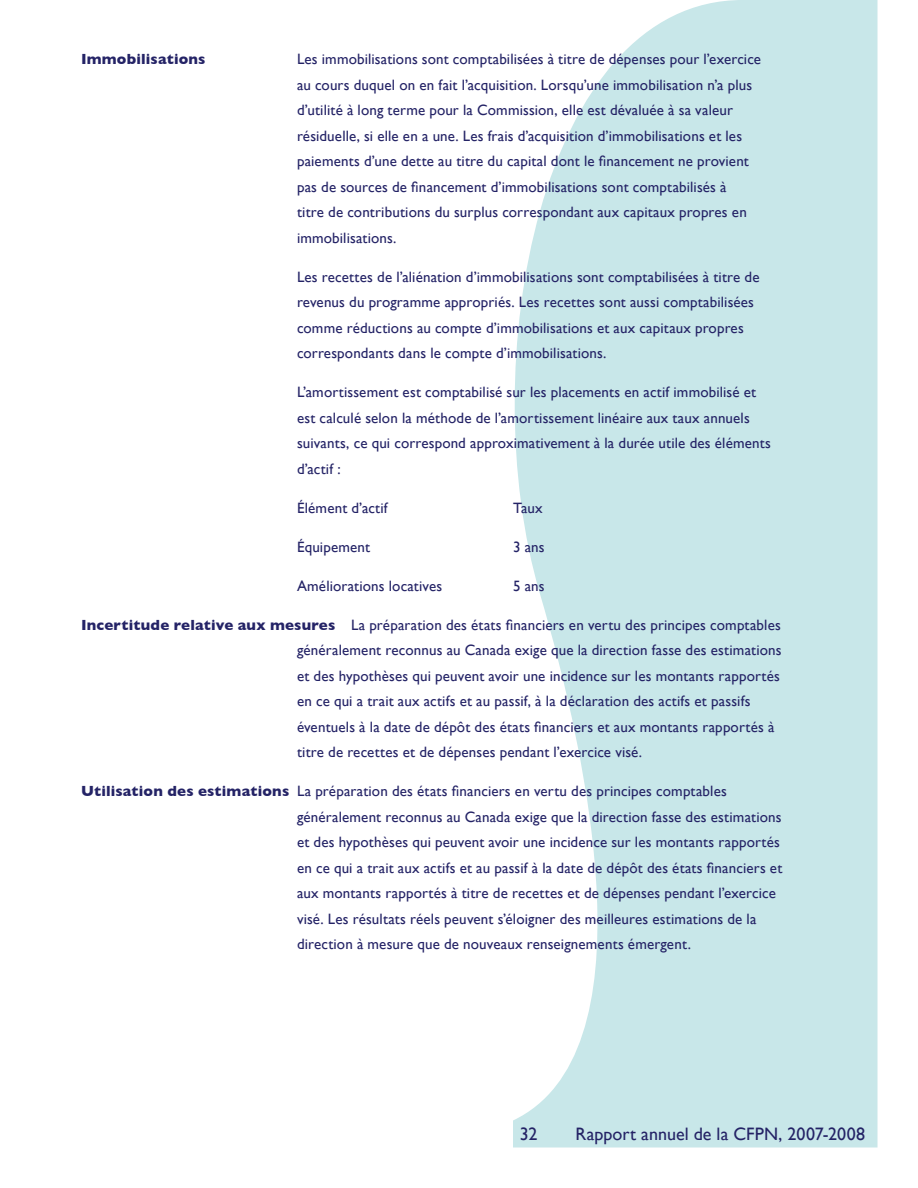
<style>
.page{position:relative;width:918px;height:1188px;background:#fff}
.page>*{position:absolute;margin:0;border:0;box-sizing:border-box;transform-origin:0 0}
.t1{font:18px "Gill Sans";letter-spacing:.005em;color:#242366}
.t2{font:15px/25.5px "Gill Sans";letter-spacing:.01em;color:#242366}
.t3{font:700 15px "Gill Sans";letter-spacing:.01em;color:#242366}
.s1{font-weight:700}
</style>
<div class="page">
<svg style="left:513px;top:0;width:365px;height:1148px;background:#cfeaeb"></svg>
<p class="t3" style="left:81px;top:51px;width:126px">Immobilisations</p>
<p class="t2" style="left:297px;top:46px;width:466px">Les immobilisations sont comptabilisées à titre de dépenses pour l’exercice au cours duquel on en fait l’acquisition. Lorsqu’une immobilisation n’a plus d’utilité à long terme pour la Commission, elle est dévaluée à sa valeur résiduelle, si elle en a une. Les frais d’acquisition d’immobilisations et les paiements d’une dette au titre du capital dont le financement ne provient pas de sources de financement d’immobilisations sont comptabilisés à<br>titre de contributions du surplus correspondant aux capitaux propres en immobilisations.</p>
<p class="t2" style="left:297px;top:264px;width:464px">Les recettes de l’aliénation d’immobilisations sont comptabilisées à titre de revenus du programme appropriés. Les recettes sont aussi comptabilisées comme réductions au compte d’immobilisations et aux capitaux propres correspondants dans le compte d’immobilisations.</p>
<p class="t2" style="left:297px;top:379px;width:476px">L’amortissement est comptabilisé sur les placements en actif immobilisé et est calculé selon la méthode de l’amortissement linéaire aux taux annuels suivants, ce qui correspond approximativement à la durée utile des éléments d’actif :</p>
<p class="t2" style="left:297px;top:495px;width:92px">Élément d’actif</p>
<p class="t2" style="left:513px;top:495px;width:31px">Taux</p>
<p class="t2" style="left:297px;top:534px;width:75px">Équipement</p>
<p class="t2" style="left:513px;top:534px;width:33px">3 ans</p>
<p class="t2" style="left:297px;top:573px;width:147px">Améliorations locatives</p>
<p class="t2" style="left:513px;top:573px;width:33px">5 ans</p>
<p class="t2" style="left:297px;top:612px;width:486px;text-indent:-216px"><span class="s1">Incertitude relative aux mesures</span> La préparation des états financiers en vertu des principes comptables généralement reconnus au Canada exige que la direction fasse des estimations et des hypothèses qui peuvent avoir une incidence sur les montants rapportés en ce qui a trait aux actifs et au passif, à la déclaration des actifs et passifs éventuels à la date de dépôt des états financiers et aux montants rapportés à titre de recettes et de dépenses pendant l’exercice visé.</p>
<p class="t2" style="left:297px;top:778px;width:487px;text-indent:-216px"><span class="s1">Utilisation des estimations</span> La préparation des états financiers en vertu des principes comptables généralement reconnus au Canada exige que la direction fasse des estimations et des hypothèses qui peuvent avoir une incidence sur les montants rapportés en ce qui a trait aux actifs et au passif à la date de dépôt des états financiers et aux montants rapportés à titre de recettes et de dépenses pendant l’exercice visé. Les résultats réels peuvent s’éloigner des meilleures estimations de la direction à mesure que de nouveaux renseignements émergent.</p>
<p class="t1" style="left:520px;top:1124px;width:19px">32</p>
<p class="t1" style="left:576px;top:1124px;width:291px">Rapport annuel de la CFPN, 2007-2008</p>
</div>
